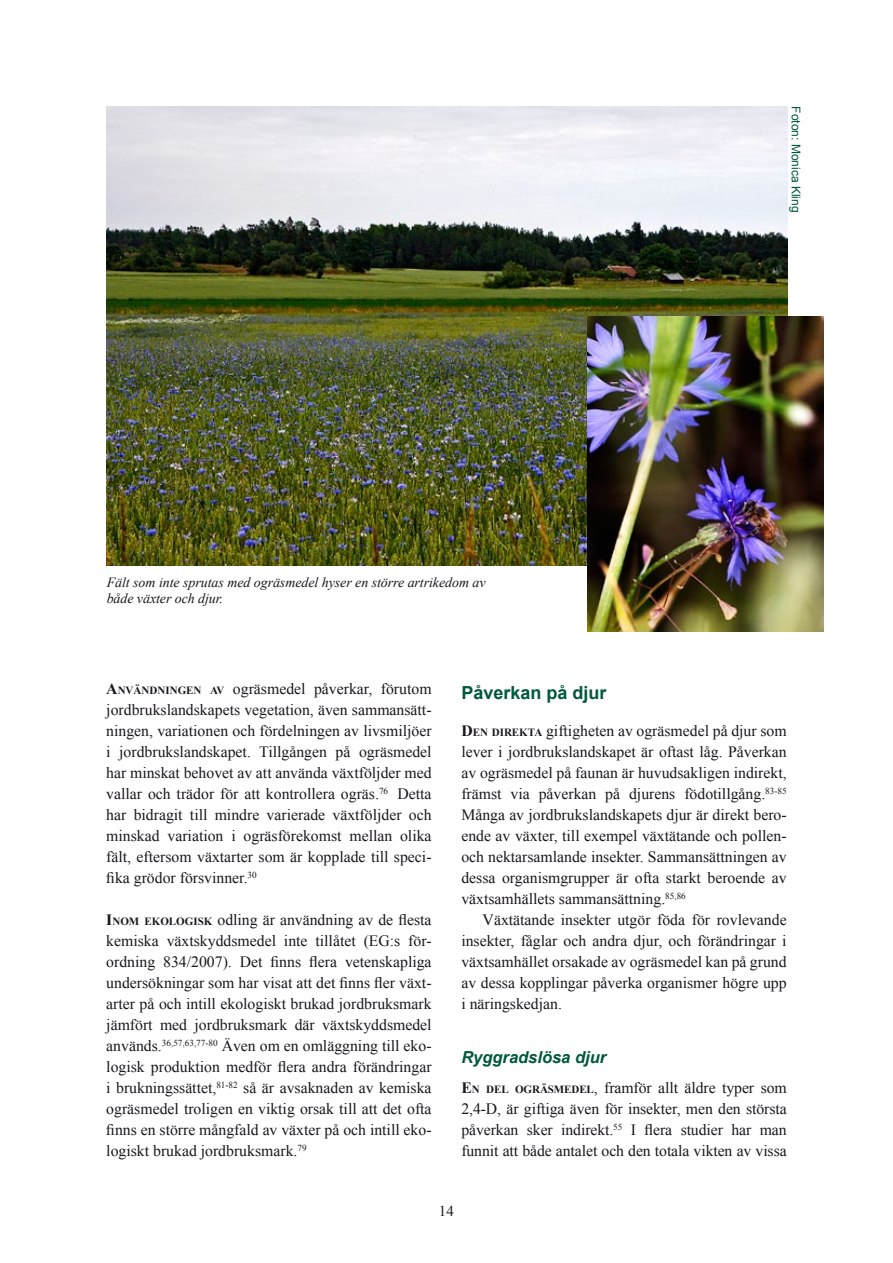
<style>
.page{position:relative;width:893px;height:1263px;background:#fff}
.page>*{position:absolute;margin:0;border:0;box-sizing:border-box;transform-origin:0 0}
.t1{font:700 18px "Arial";color:#00583e}
.t2{font:italic 700 16.5px "Arial";color:#00583e}
.t3{font:15.75px/21px "Times New Roman";color:#1a171c;text-align:justify}
.t4{font:15px "Times New Roman";color:#1a171c}
.t5{font:italic 13.95px/16.5px "Times New Roman";letter-spacing:-.005em;color:#1a171c}
.t6{font:12px "Arial";color:#00583e}
.s1{font-weight:700}
.s2{font-weight:700;font-size:10.95px}
</style>
<div class="page">
<img style="left:107px;top:106px;width:680px;height:459px">
<img style="left:588px;top:316px;width:236px;height:315px">
<p class="t5" style="left:107px;top:573px;width:380px">Fält som inte sprutas med ogräsmedel hyser en större artrikedom av både växter och djur.</p>
<p class="t6" style="left:804px;top:106px;width:108px;rotate:90deg">Foton: Monica Kling</p>
<p class="t3" style="left:106px;top:678px;width:327px"><span class="s1">A</span><span class="s2">NVÄNDNINGEN AV</span> ogräsmedel påverkar, förutom jordbrukslandskapets vegetation, även sammansätt&shy;ningen, variationen och fördelningen av livsmiljöer i jordbrukslandskapet. Tillgången på ogräsmedel har minskat behovet av att använda växtföljder med vallar och trädor för att kontrollera ogräs.<sup>76</sup> Detta har bidragit till mindre varierade växtföljder och minskad variation i ogräsförekomst mellan olika fält, eftersom växtarter som är kopplade till speci&shy;fika grödor försvinner.<sup>30</sup></p>
<p class="t3" style="left:106px;top:909px;width:327px"><span class="s1">I</span><span class="s2">NOM EKOLOGISK</span> odling är användning av de flesta kemiska växtskyddsmedel inte tillåtet (EG:s för&shy;ordning 834/2007). Det finns flera vetenskapliga undersökningar som har visat att det finns fler växt&shy;arter på och intill ekologiskt brukad jordbruksmark jämfört med jordbruksmark där växtskyddsmedel används.<sup>36,57,63,77-80</sup> Även om en omläggning till eko&shy;logisk produktion medför flera andra förändringar i brukningssättet,<sup>81-82</sup> så är avsaknaden av kemiska ogräsmedel troligen en viktig orsak till att det ofta finns en större mångfald av växter på och intill eko&shy;logiskt brukad jordbruksmark.<sup>79</sup></p>
<p class="t1" style="left:461px;top:680px;width:147px">Påverkan på djur</p>
<p class="t3" style="left:461px;top:720px;width:327px"><span class="s1">D</span><span class="s2">EN DIREKTA</span> giftigheten av ogräsmedel på djur som lever i jordbrukslandskapet är oftast låg. Påverkan av ogräsmedel på faunan är huvudsakligen indirekt, främst via påverkan på djurens födotillgång.<sup>83-85<br></sup>Många av jordbrukslandskapets djur är direkt bero&shy;ende av växter, till exempel växtätande och pollen&shy;och nektarsamlande insekter. Sammansättningen av dessa organismgrupper är ofta starkt beroende av växtsamhällets sammansättning.<sup>85,86</sup></p>
<p class="t3" style="left:461px;top:909px;width:327px;text-indent:21px">Växtätande insekter utgör föda för rovlevande insekter, fåglar och andra djur, och förändringar i växtsamhället orsakade av ogräsmedel kan på grund av dessa kopplingar påverka organismer högre upp i näringskedjan.</p>
<p class="t2" style="left:461px;top:1047px;width:146px">Ryggradslösa djur</p>
<p class="t3" style="left:461px;top:1077px;width:327px"><span class="s1">E</span><span class="s2">N DEL OGRÄSMEDEL</span>, framför allt äldre typer som 2,4-D, är giftiga även för insekter, men den största påverkan sker indirekt.<sup>55</sup> I flera studier har man funnit att både antalet och den totala vikten av vissa</p>
<p class="t4" style="left:439px;top:1201px;width:16px">14</p>
</div>
